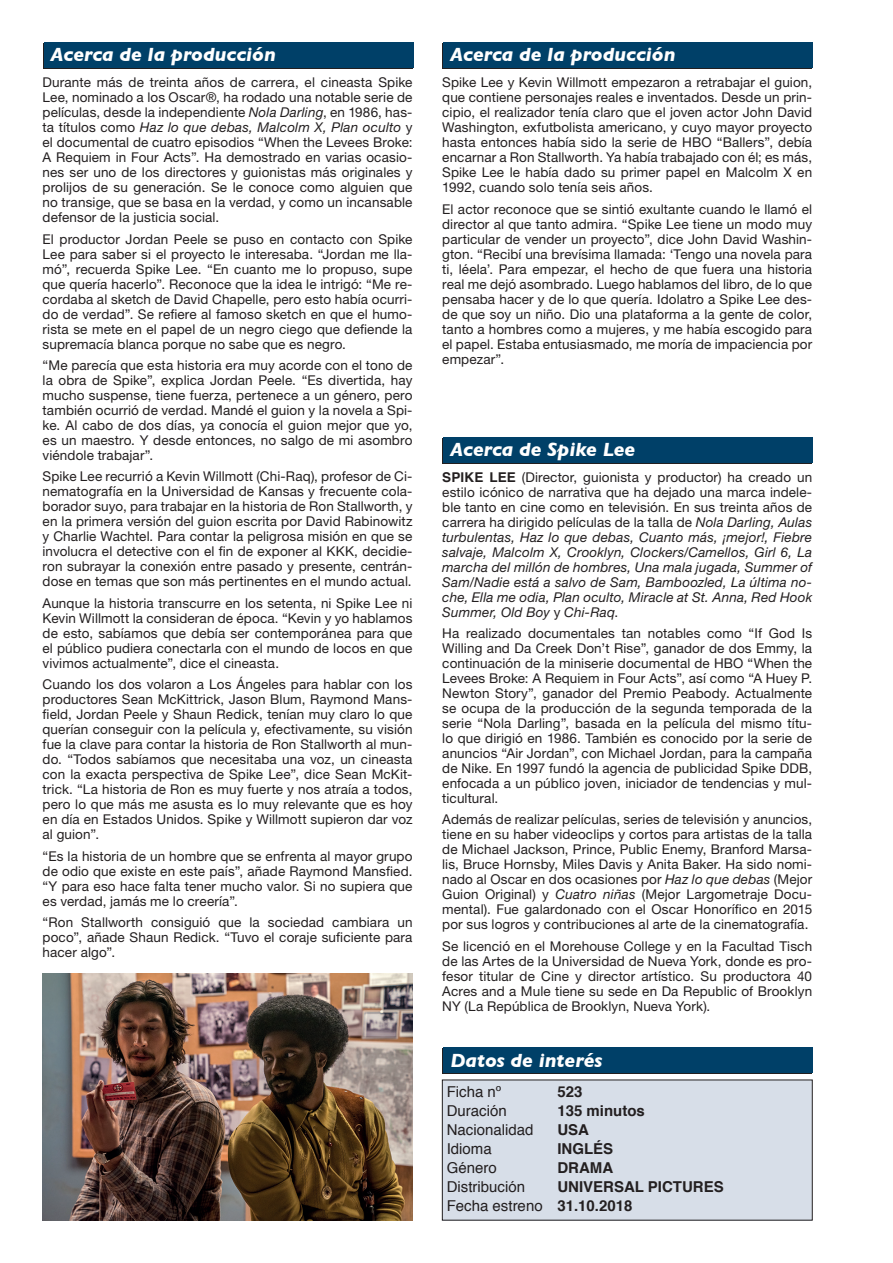
<style>
.page{position:relative;width:893px;height:1263px;background:#fff}
.page>*{position:absolute;margin:0;border:0;box-sizing:border-box;transform-origin:0 0}
.t1{font:italic 700 19.5px "Gill Sans";color:#fff}
.t2{font:15px "Helvetica";color:#231f20}
.t3{font:700 15px "Helvetica";color:#231f20}
.t4{font:13.5px/15px "Helvetica Neue";letter-spacing:.01em;color:#231f20;text-align:justify}
.t5{font:italic 13.5px/15px "Helvetica Neue";letter-spacing:.015em;color:#231f20;text-align:justify}
.s1{font-style:italic}
.s2{font-family:"Helvetica";font-weight:700;font-style:normal}
.s3{font-style:normal}
.s4{font-weight:700}
</style>
<div class="page">
<div style="left:43px;top:44px;width:369px;height:25px;background:#231f20"></div>
<div style="left:44px;top:43px;width:370px;height:25px;background:#004068"></div>
<div style="left:442px;top:1049px;width:370px;height:25px;background:#231f20"></div>
<div style="left:443px;top:1048px;width:370px;height:25px;background:#004068"></div>
<div style="left:442px;top:1080px;width:370px;height:140px;background:#d7dee8"></div>
<svg style="left:442px;top:438px;width:370px;height:25px"></svg>
<div style="left:443px;top:437px;width:370px;height:25px;background:#004068"></div>
<div style="left:442px;top:44px;width:370px;height:25px;background:#231f20"></div>
<div style="left:443px;top:43px;width:370px;height:25px;background:#004068"></div>
<img style="left:43px;top:974px;width:369px;height:246px">
<p class="t1" style="left:51px;top:43px;width:227px">Acerca de la producción</p>
<p class="t4" style="left:43px;top:75px;width:371px">Durante más de treinta años de carrera, el cineasta Spike Lee, nominado a los Oscar®, ha rodado una notable serie de películas, desde la independiente <span class="s1">Nola Darling</span>, en 1986, has&shy;ta títulos como <span class="s1">Haz lo que debas, Malcolm X, Plan oculto</span> y el documental de cuatro episodios “When the Levees Broke:<br>A Requiem in Four Acts”. Ha demostrado en varias ocasio&shy;nes ser uno de los directores y guionistas más originales y prolijos de su generación. Se le conoce como alguien que no transige, que se basa en la verdad, y como un incansable defensor de la justicia social.</p>
<p class="t4" style="left:43px;top:231px;width:371px">El productor Jordan Peele se puso en contacto con Spike Lee para saber si el proyecto le interesaba. “Jordan me lla&shy;mó”, recuerda Spike Lee. “En cuanto me lo propuso, supe que quería hacerlo”. Reconoce que la idea le intrigó: “Me re&shy;cordaba al sketch de David Chapelle, pero esto había ocurri&shy;do de verdad”. Se refiere al famoso sketch en que el humo&shy;rista se mete en el papel de un negro ciego que defiende la supremacía blanca porque no sabe que es negro.</p>
<p class="t4" style="left:43px;top:357px;width:371px">“Me parecía que esta historia era muy acorde con el tono de la obra de Spike”, explica Jordan Peele. “Es divertida, hay mucho suspense, tiene fuerza, pertenece a un género, pero también ocurrió de verdad. Mandé el guion y la novela a Spi&shy;ke. Al cabo de dos días, ya conocía el guion mejor que yo, es un maestro. Y desde entonces, no salgo de mi asombro viéndole trabajar”.</p>
<p class="t4" style="left:43px;top:469px;width:371px">Spike Lee recurrió a Kevin Willmott (Chi-Raq), profesor de Ci&shy;nematografía en la Universidad de Kansas y frecuente cola&shy;borador suyo, para trabajar en la historia de Ron Stallworth, y en la primera versión del guion escrita por David Rabinowitz y Charlie Wachtel. Para contar la peligrosa misión en que se involucra el detective con el fin de exponer al KKK, decidie&shy;ron subrayar la conexión entre pasado y presente, centrán&shy;dose en temas que son más pertinentes en el mundo actual.</p>
<p class="t4" style="left:43px;top:595px;width:371px">Aunque la historia transcurre en los setenta, ni Spike Lee ni Kevin Willmott la consideran de época. “Kevin y yo hablamos de esto, sabíamos que debía ser contemporánea para que el público pudiera conectarla con el mundo de locos en que vivimos actualmente”, dice el cineasta.</p>
<p class="t4" style="left:43px;top:677px;width:371px">Cuando los dos volaron a Los Ángeles para hablar con los productores Sean McKittrick, Jason Blum, Raymond Mans&shy;field, Jordan Peele y Shaun Redick, tenían muy claro lo que querían conseguir con la película y, efectivamente, su visión fue la clave para contar la historia de Ron Stallworth al mun&shy;do. “Todos sabíamos que necesitaba una voz, un cineasta con la exacta perspectiva de Spike Lee”, dice Sean McKit&shy;trick. “La historia de Ron es muy fuerte y nos atraía a todos, pero lo que más me asusta es lo muy relevante que es hoy en día en Estados Unidos. Spike y Willmott supieron dar voz al guion”.</p>
<p class="t4" style="left:43px;top:848px;width:371px">“Es la historia de un hombre que se enfrenta al mayor grupo de odio que existe en este país”, añade Raymond Mansfied. “Y para eso hace falta tener mucho valor. Si no supiera que es verdad, jamás me lo creería”.</p>
<p class="t4" style="left:43px;top:914px;width:371px">“Ron Stallworth consiguió que la sociedad cambiara un poco”, añade Shaun Redick. “Tuvo el coraje suficiente para hacer algo”.</p>
<p class="t1" style="left:450px;top:43px;width:227px">Acerca de la producción</p>
<p class="t4" style="left:442px;top:75px;width:371px">Spike Lee y Kevin Willmott empezaron a retrabajar el guion, que contiene personajes reales e inventados. Desde un prin&shy;cipio, el realizador tenía claro que el joven actor John David Washington, exfutbolista americano, y cuyo mayor proyecto hasta entonces había sido la serie de HBO “Ballers”, debía encarnar a Ron Stallworth. Ya había trabajado con él; es más, Spike Lee le había dado su primer papel en Malcolm X en 1992, cuando solo tenía seis años.</p>
<p class="t4" style="left:442px;top:201px;width:371px">El actor reconoce que se sintió exultante cuando le llamó el director al que tanto admira. “Spike Lee tiene un modo muy particular de vender un proyecto”, dice John David Washin&shy;gton. “Recibí una brevísima llamada: ‘Tengo una novela para ti, léela’. Para empezar, el hecho de que fuera una historia real me dejó asombrado. Luego hablamos del libro, de lo que pensaba hacer y de lo que quería. Idolatro a Spike Lee des&shy;de que soy un niño. Dio una plataforma a la gente de color, tanto a hombres como a mujeres, y me había escogido para el papel. Estaba entusiasmado, me moría de impaciencia por empezar”.</p>
<p class="t1" style="left:450px;top:438px;width:186px">Acerca de Spike Lee</p>
<p class="t5" style="left:442px;top:469px;width:371px"><span class="s2">SPIKE LEE</span> <span class="s3">(Director, guionista y productor) ha creado un estilo icónico de narrativa que ha dejado una marca indele&shy;ble tanto en cine como en televisión. En sus treinta años de carrera ha dirigido películas de la talla de</span> Nola Darling, Aulas turbulentas, Haz lo que debas, Cuanto más, ¡mejor!, Fiebre salvaje, Malcolm X, Crooklyn, Clockers/Camellos, Girl 6, La marcha del millón de hombres, Una mala jugada, Summer of Sam/Nadie está a salvo de Sam, Bamboozled, La última no&shy;che, Ella me odia, Plan oculto, Miracle at St. Anna, Red Hook Summer, Old Boy <span class="s3">y</span> Chi-Raq<span class="s3">.</span></p>
<p class="t4" style="left:442px;top:625px;width:371px">Ha realizado documentales tan notables como “If God Is Willing and Da Creek Don’t Rise”, ganador de dos Emmy, la continuación de la miniserie documental de HBO “When the Levees Broke: A Requiem in Four Acts”, así como “A Huey P.<br>Newton Story”, ganador del Premio Peabody. Actualmente se ocupa de la producción de la segunda temporada de la serie “Nola Darling”, basada en la película del mismo títu&shy;lo que dirigió en 1986. También es conocido por la serie de anuncios “Air Jordan”, con Michael Jordan, para la campaña de Nike. En 1997 fundó la agencia de publicidad Spike DDB, enfocada a un público joven, iniciador de tendencias y mul&shy;ticultural.</p>
<p class="t4" style="left:442px;top:812px;width:371px">Además de realizar películas, series de televisión y anuncios, tiene en su haber videoclips y cortos para artistas de la talla de Michael Jackson, Prince, Public Enemy, Branford Marsa&shy;lis, Bruce Hornsby, Miles Davis y Anita Baker. Ha sido nomi&shy;nado al Oscar en dos ocasiones por <span class="s1">Haz lo que debas</span> (Mejor Guion Original) y <span class="s1">Cuatro niñas</span> (Mejor Largometraje Docu&shy;mental). Fue galardonado con el Oscar Honorífico en 2015 por sus logros y contribuciones al arte de la cinematografía.</p>
<p class="t4" style="left:442px;top:938px;width:371px">Se licenció en el Morehouse College y en la Facultad Tisch de las Artes de la Universidad de Nueva York, donde es pro&shy;fesor titular de Cine y director artístico. Su productora 40<br>Acres and a Mule tiene su sede en Da Republic of Brooklyn NY (La República de Brooklyn, Nueva York).</p>
<p class="t1" style="left:450px;top:1048px;width:154px">Datos de interés</p>
<p class="t2" style="left:447px;top:1080px;width:56px">Ficha nº</p>
<p class="t3" style="left:557px;top:1079px;width:27px">523</p>
<p class="t2" style="left:447px;top:1099px;width:62px">Duración</p>
<p class="t3" style="left:557px;top:1098px;width:89px">135 minutos</p>
<p class="t2" style="left:447px;top:1118px;width:88px">Nacionalidad</p>
<p class="t3" style="left:557px;top:1117px;width:33px">USA</p>
<p class="t2" style="left:447px;top:1137px;width:47px">Idioma</p>
<p class="t3" style="left:557px;top:1136px;width:57px">INGLÉS</p>
<p class="t2" style="left:447px;top:1156px;width:52px">Género</p>
<p class="t3" style="left:557px;top:1155px;width:57px">DRAMA</p>
<p class="t2" style="left:447px;top:1175px;width:80px">Distribución</p>
<p class="t3" style="left:557px;top:1174px;width:168px">UNIVERSAL PICTURES</p>
<p class="t2" style="left:447px;top:1194px;width:187px">Fecha estreno <span class="s4">31.10.2018</span></p>
</div>
